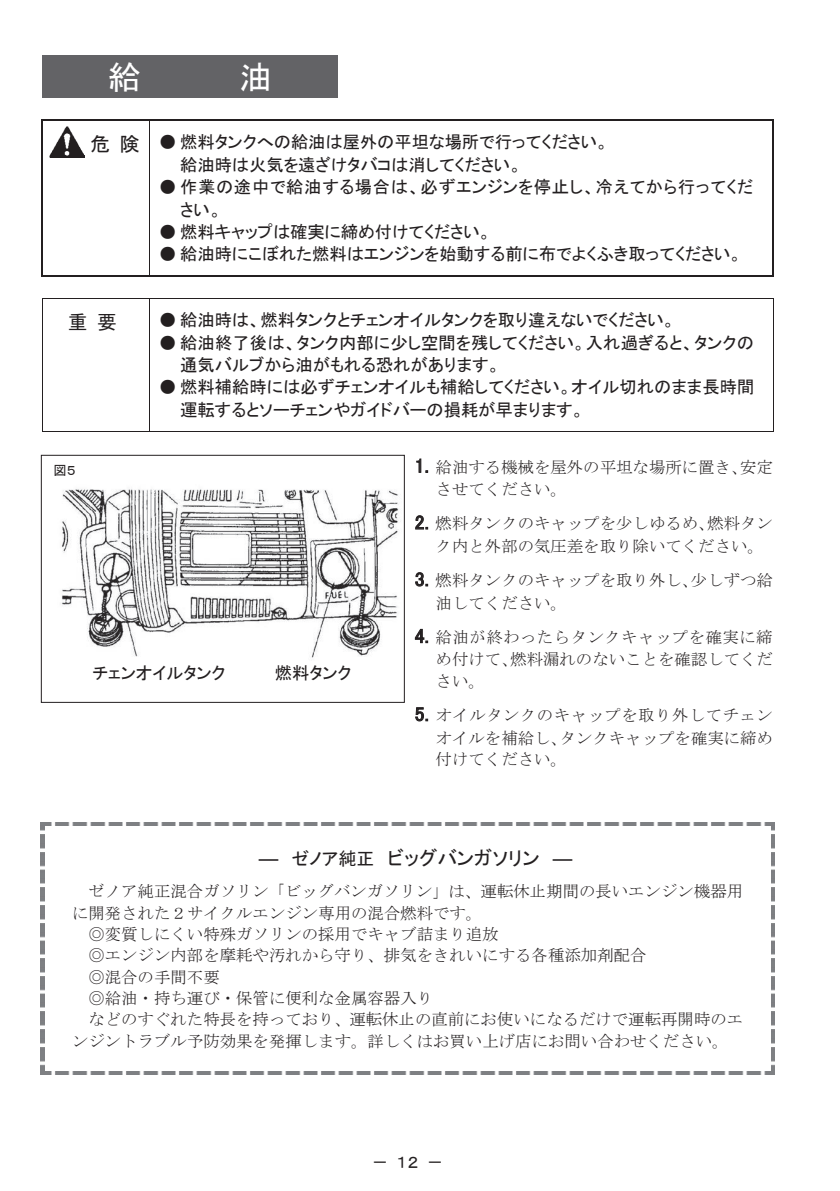
<style>
.page{position:relative;width:840px;height:1191px;background:#fff}
.page>*{position:absolute;margin:0;border:0;box-sizing:border-box;transform-origin:0 0}
.t1{font:32.8px "MS Gothic";color:#fff}
.t2{font:19.6px "MS P Gothic";color:#231f20}
.t3{font:17.4px/22.4px "MS P Gothic";color:#231f20}
.t4{font:17.4px/22.4px "MS P Gothic";letter-spacing:.025em;color:#231f20}
.t5{font:16.4px/21.8px "MS Mincho";color:#231f20}
.t6{font:16.4px "MS P Gothic";color:#231f20}
.t7{font:13.2px "MS P Gothic";color:#231f20}
.s1{font-size:19.6px}
.s2{font-family:"MS P Gothic";font-size:19.6px}
.s3{font-size:18.2px}
</style>
<div class="page">
<div style="left:42px;top:55px;width:296px;height:43px;background:#636366"></div>
<hr style="left:43px;top:120px;width:106px;height:1px;background:#231f20">
<hr style="left:150px;top:120px;width:621px;height:1px;background:#231f20">
<hr style="left:41px;top:121px;width:2px;height:154px;background:#231f20">
<hr style="left:43px;top:275px;width:106px;height:2px;background:#231f20">
<hr style="left:149px;top:121px;width:1px;height:154px;background:#231f20">
<hr style="left:150px;top:275px;width:621px;height:2px;background:#231f20">
<hr style="left:771px;top:121px;width:2px;height:154px;background:#231f20">
<hr style="left:43px;top:298px;width:106px;height:1px;background:#231f20">
<hr style="left:150px;top:298px;width:622px;height:1px;background:#231f20">
<hr style="left:42px;top:299px;width:1px;height:132px;background:#231f20">
<hr style="left:43px;top:431px;width:106px;height:1px;background:#231f20">
<hr style="left:149px;top:299px;width:1px;height:132px;background:#231f20">
<hr style="left:150px;top:431px;width:622px;height:1px;background:#231f20">
<hr style="left:772px;top:299px;width:1px;height:132px;background:#231f20">
<svg style="left:416px;top:458px;width:12px;height:15px"></svg>
<svg style="left:415px;top:515px;width:13px;height:15px"></svg>
<svg style="left:415px;top:572px;width:13px;height:15px"></svg>
<svg style="left:414px;top:628px;width:14px;height:15px"></svg>
<svg style="left:415px;top:707px;width:13px;height:15px"></svg>
<svg style="left:40px;top:822px;width:4px;height:3px"></svg>
<img style="left:44px;top:822px;width:726px;height:3px">
<svg style="left:770px;top:822px;width:4px;height:3px"></svg>
<svg style="left:40px;top:1071px;width:4px;height:3px"></svg>
<img style="left:44px;top:1071px;width:726px;height:3px">
<svg style="left:770px;top:1071px;width:4px;height:3px"></svg>
<div style="left:41px;top:455px;width:363px;height:248px;border:1px solid #231f20"></div>
<img style="left:49px;top:127px;width:35px;height:30px">
<img style="left:61px;top:489px;width:340px;height:169px">
<h1 class="t1" style="left:108px;top:60px;width:34px">給</h1>
<h1 class="t1" style="left:239px;top:60px;width:34px">油</h1>
<p class="t3" style="left:90px;top:131px;width:519px;text-align:center"><span class="s1">危険</span> ● 燃料タンクへの給油は屋外の平坦な場所で行ってください。給油時は火気を遠ざけタバコは消してください。</p>
<p class="t4" style="left:180px;top:176px;width:574px;text-indent:-21px">● 作業の途中で給油する場合は、必ずエンジンを停止し、冷えてから行ってください。</p>
<p class="t3" style="left:159px;top:220px;width:333px">● 燃料キャップは確実に締め付けてください。</p>
<p class="t3" style="left:159px;top:243px;width:584px">● 給油時にこぼれた燃料はエンジンを始動する前に布でよくふき取ってください。</p>
<p class="t2" style="left:68px;top:312px;width:51px">重要</p>
<p class="t3" style="left:159px;top:309px;width:517px">● 給油時は、燃料タンクとチェンオイルタンクを取り違えないでください。</p>
<p class="t3" style="left:180px;top:331px;width:575px;text-indent:-21px">● 給油終了後は、タンク内部に少し空間を残してください。入れ過ぎると、タンクの通気バルブから油がもれる恐れがあります。</p>
<p class="t3" style="left:180px;top:376px;width:575px;text-indent:-21px">● 燃料補給時には必ずチェンオイルも補給してください。オイル切れのまま長時間運転するとソーチェンやガイドバーの損耗が早まります。</p>
<p class="t7" style="left:53px;top:463px;width:24px">図５</p>
<p class="t3" style="left:92px;top:661px;width:134px">チェンオイルタンク</p>
<p class="t3" style="left:274px;top:661px;width:78px">燃料タンク</p>
<p class="t5" style="left:435px;top:455px;width:338px;line-height:22.4px;text-indent:-21px"><span class="s2">1.</span> 給油する機械を屋外の平坦な場所に置き、安定させてください。</p>
<p class="t5" style="left:435px;top:512px;width:338px;line-height:22.4px;text-indent:-21px"><span class="s2">2.</span> 燃料タンクのキャップを少しゆるめ、燃料タンク内と外部の気圧差を取り除いてください。</p>
<p class="t5" style="left:435px;top:569px;width:338px;line-height:22.4px;text-indent:-21px"><span class="s2">3.</span> 燃料タンクのキャップを取り外し、少しずつ給油してください。</p>
<p class="t5" style="left:435px;top:626px;width:338px;text-align:justify;text-indent:-21px"><span class="s2">4.</span> 給油が終わったらタンクキャップを確実に締め付けて、燃料漏れのないことを確認してください。</p>
<p class="t5" style="left:435px;top:704px;width:339px;text-align:justify;text-indent:-21px"><span class="s2">5.</span> オイルタンクのキャップを取り外してチェンオイルを補給し、タンクキャップを確実に締め付けてください。</p>
<p class="t2" style="left:259px;top:848px;width:315px">― <span class="s3">ゼノア純正</span> ビッグバンガソリン ―</p>
<p class="t5" style="left:88px;top:880px;width:655px">ゼノア純正混合ガソリン「ビッグバンガソリン」は、運転休止期間の長いエンジン機器用</p>
<p class="t5" style="left:72px;top:902px;width:411px">に開発された２サイクルエンジン専用の混合燃料です。</p>
<p class="t5" style="left:88px;top:923px;width:411px">◎変質しにくい特殊ガソリンの採用でキャブ詰まり追放</p>
<p class="t5" style="left:88px;top:944px;width:559px">◎エンジン内部を摩耗や汚れから守り、排気をきれいにする各種添加剤配合</p>
<p class="t5" style="left:88px;top:965px;width:133px">◎混合の手間不要</p>
<p class="t5" style="left:88px;top:987px;width:346px">◎給油・持ち運び・保管に便利な金属容器入り</p>
<p class="t5" style="left:88px;top:1008px;width:655px">などのすぐれた特長を持っており、運転休止の直前にお使いになるだけで運転再開時のエ</p>
<p class="t5" style="left:72px;top:1029px;width:657px">ンジントラブル予防効果を発揮します。詳しくはお買い上げ店にお問い合わせください。</p>
<p class="t6" style="left:371px;top:1154px;width:73px">－１２－</p>
</div>
